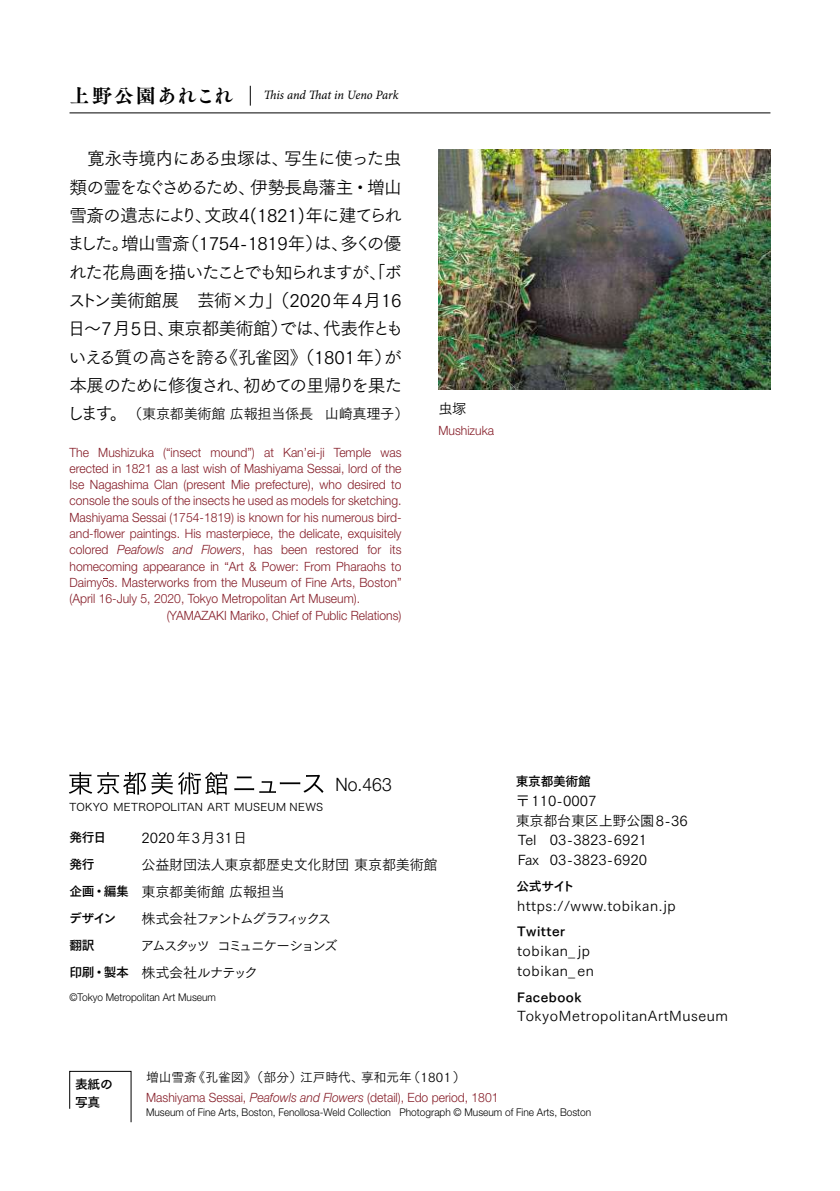
<style>
.page{position:relative;width:840px;height:1191px;background:#fff}
.page>*{position:absolute;margin:0;border:0;box-sizing:border-box;transform-origin:0 0}
.t1{font:19.8px "Tsuku A Old Min Pr 6 E";letter-spacing:.05em;color:#000}
.t2{font:300 18.4px "Helvetica Neue LT Std";color:#000;scale:.95 1}
.t3{font:17.8px/28.4px "Tsuku Go Pro R";letter-spacing:-.06em;color:#000;text-align:justify}
.t4{font:14.2px/19.8px "Tsuku Go Pro R";letter-spacing:.04em;color:#000}
.t5{font:14.2px "Tsuku Go Pro R";letter-spacing:-.025em;color:#000}
.t6{font:14.2px/19.8px "Tsuku Go Pro R";color:#000}
.t7{font:14.2px "Tsuku Go Pro R";letter-spacing:-.18em;color:#000}
.t8{font:14.2px "Tsuku Go Pro R";letter-spacing:-.2em;color:#000}
.t9{font:14.2px "Tsuku Go Pro R";letter-spacing:-.07em;color:#000}
.t10{font:14.2px "Tsuku Go Pro R";letter-spacing:.02em;color:#000}
.t11{font:300 12.8px "Helvetica Neue LT Std";color:#851c27;scale:.95 1}
.t12{font:12.8px "Tsuku Go Pro R";letter-spacing:-.005em;color:#000}
.t13{font:12.8px/18.4px "Tsuku Go Pro B";letter-spacing:-.02em;color:#000}
.t14{font:12.8px "Minion Pro It Capt";letter-spacing:-.01em;color:#000;scale:.95 1}
.t15{font:12.8px "Tsuku Go Pro B";letter-spacing:.04em;color:#000}
.t16{font:300 10.6px "Helvetica Neue LT Std";color:#000;scale:.95 1}
.t17{font:10.6px "Hira Kaku Std W3";letter-spacing:.03em;color:#000}
.s1{font-size:17.8px}
.s2{font-style:italic}
.s3{font-family:"Tsuku Go Pro B";font-size:12.8px}
</style>
<div class="page">
<img style="left:438px;top:150px;width:332px;height:239px">
<svg style="left:69px;top:772px;width:158px;height:22px"></svg>
<svg style="left:234px;top:774px;width:89px;height:19px"></svg>
<hr style="left:69px;top:113px;width:701px;height:1px;background:#000">
<svg style="left:250px;top:86px;width:1px;height:20px"></svg>
<svg style="left:103px;top:578px;width:4px;height:8px"></svg>
<svg style="left:69px;top:1071px;width:62px;height:51px"></svg>
<h1 class="t1" style="left:69px;top:85px;width:165px">上野公園あれこれ</h1>
<p class="t14" style="left:264px;top:87px;width:143px">This and That in Ueno Park</p>
<p class="t3" style="left:67px;top:142px;width:338px">　寛永寺境内にある虫塚は、写生に使った虫類の霊をなぐさめるため、伊勢長島藩主・増山雪斎の遺志により、文政4(1821)年に建てられました。増山雪斎（1754-1819年）は、多くの優れた花鳥画を描いたことでも知られますが、「ボストン美術館展　芸術×力」（2020年4月16日～7月5日、東京都美術館）では、代表作ともいえる質の高さを誇る《孔雀図》（1801年）が本展のために修復され、初めての里帰りを果た</p>
<p class="t5" style="left:67px;top:402px;width:343px"><span class="s1">します。　</span>（東京都美術館 広報担当係長　山崎真理子）</p>
<p class="t11" style="left:69px;top:444px;width:351px">The Mushizuka (“insect mound”) at Kan’ei-ji Temple was</p>
<p class="t11" style="left:69px;top:460px;width:351px">erected in 1821 as a last wish of Mashiyama Sessai, lord of the</p>
<p class="t11" style="left:69px;top:477px;width:351px">Ise Nagashima Clan (present Mie prefecture), who desired to</p>
<p class="t11" style="left:69px;top:493px;width:351px">console the souls of the insects he used as models for sketching.</p>
<p class="t11" style="left:69px;top:509px;width:351px">Mashiyama Sessai (1754-1819) is known for his numerous bird-</p>
<p class="t11" style="left:69px;top:525px;width:351px">and-flower paintings. His masterpiece, the delicate, exquisitely</p>
<p class="t11" style="left:69px;top:542px;width:351px">colored <span class="s2">Peafowls and Flowers</span>, has been restored for its</p>
<p class="t11" style="left:69px;top:558px;width:351px">homecoming appearance in “Art &amp; Power: From Pharaohs to</p>
<p class="t11" style="left:69px;top:574px;width:351px">Daimy s. Masterworks from the Museum of Fine Arts, Boston”</p>
<p class="t11" style="left:69px;top:591px;width:307px">(April 16-July 5, 2020, Tokyo Metropolitan Art Museum).</p>
<p class="t11" style="left:167px;top:607px;width:248px">(YAMAZAKI Mariko, Chief of Public Relations)</p>
<p class="t5" style="left:438px;top:397px;width:29px">虫塚</p>
<p class="t11" style="left:438px;top:423px;width:60px">Mushizuka</p>
<p class="t17" style="left:69px;top:799px;width:255px">TOKYO METROPOLITAN ART MUSEUM NEWS</p>
<p class="t13" style="left:69px;top:826px;width:38px">発行日</p>
<p class="t10" style="left:141px;top:825px;width:107px">2020年3月31日</p>
<h2 class="t2" style="left:335px;top:773px;width:61px">No.463</h2>
<p class="t13" style="left:69px;top:853px;width:27px">発行</p>
<p class="t5" style="left:141px;top:852px;width:297px">公益財団法人東京都歴史文化財団東京都美術館</p>
<p class="t5" style="left:69px;top:879px;width:217px"><span class="s3">企画・編集</span> 東京都美術館 広報担当</p>
<p class="t13" style="left:69px;top:907px;width:49px">デザイン</p>
<p class="t8" style="left:141px;top:906px;width:191px">株式会社ファントムグラフィックス</p>
<p class="t13" style="left:69px;top:934px;width:27px">翻訳</p>
<p class="t7" style="left:140px;top:933px;width:199px">アムスタッツ　コミュニケーションズ</p>
<p class="t9" style="left:69px;top:960px;width:190px"><span class="s3">印刷・製本</span> 株式会社ルナテック</p>
<p class="t16" style="left:69px;top:990px;width:156px">©Tokyo Metropolitan Art Museum</p>
<p class="t13" style="left:515px;top:770px;width:76px">東京都美術館</p>
<p class="t6" style="left:515px;top:789px;width:173px">〒110-0007<br>東京都台東区上野公園8-36<br>Tel 03-3823-6921<br>Fax 03-3823-6920</p>
<p class="t13" style="left:516px;top:875px;width:59px">公式サイト</p>
<p class="t4" style="left:517px;top:894px;width:160px">https://www.tobikan.jp</p>
<p class="t15" style="left:517px;top:920px;width:50px">Twitter</p>
<p class="t4" style="left:517px;top:939px;width:78px">tobikan_ jp tobikan_ en</p>
<p class="t15" style="left:517px;top:985px;width:66px">Facebook</p>
<p class="t4" style="left:517px;top:1004px;width:212px">TokyoMetropolitanArtMuseum</p>
<p class="t13" style="left:75px;top:1073px;width:39px">表紙の写真</p>
<p class="t12" style="left:146px;top:1067px;width:321px">増山雪斎《孔雀図》（部分）江戸時代、享和元年（1801）</p>
<p class="t11" style="left:146px;top:1089px;width:372px">Mashiyama Sessai, <span class="s2">Peafowls and Flowers</span> (detail), Edo period, 1801</p>
<p class="t16" style="left:146px;top:1106px;width:470px">Museum of Fine Arts, Boston, Fenollosa-Weld Collection Photograph © Museum of Fine Arts, Boston</p>
</div>
